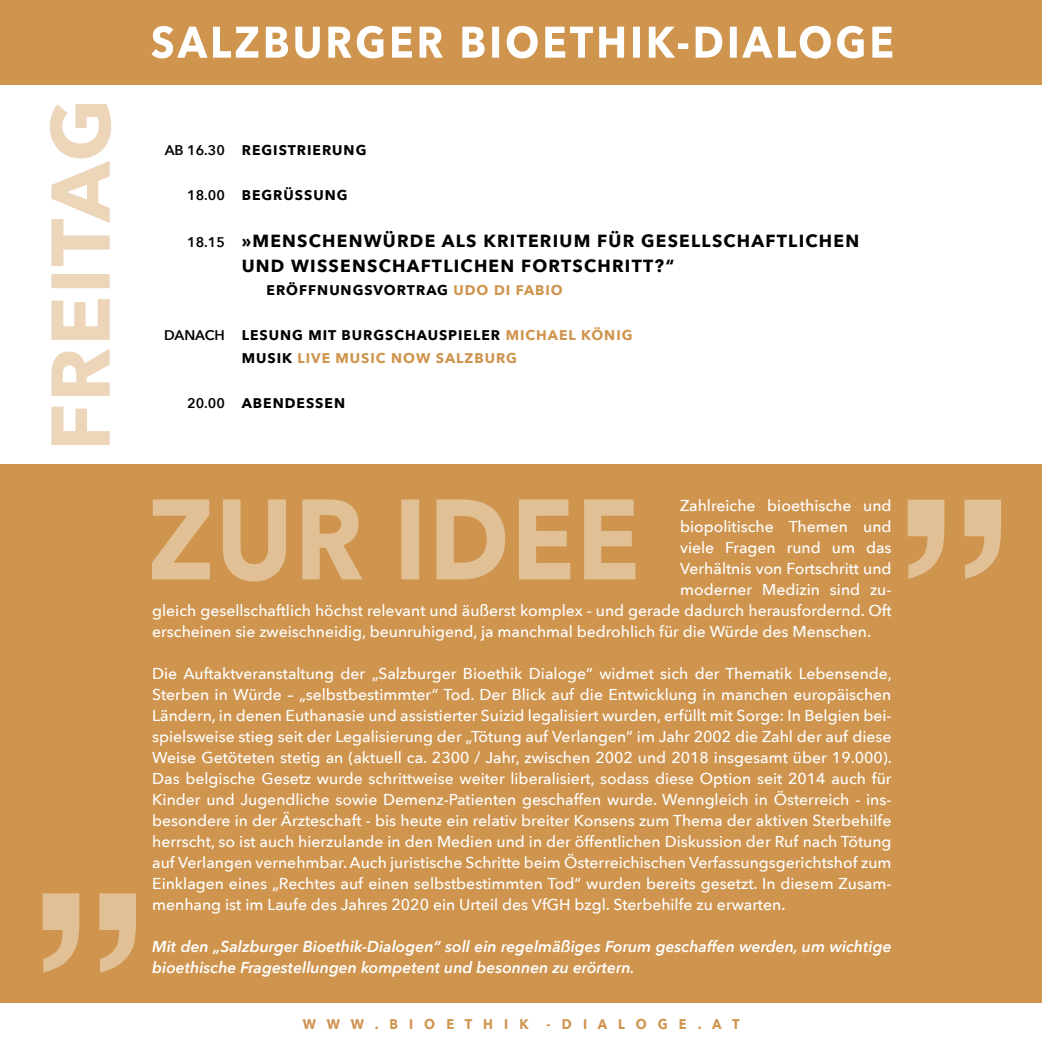
<style>
.page{position:relative;width:1042px;height:1042px;background:#fff}
.page>*{position:absolute;margin:0;border:0;box-sizing:border-box;transform-origin:0 0}
.t1{font:700 17.5px/24.5px "Avenir Next";letter-spacing:.07em;color:#000}
.t2{font:500 15.75px/21px "Avenir Next";color:#fff;text-align:justify}
.t3{font:italic 600 15.75px/21px "Avenir Next";color:#fff}
.t4{font:700 14px/22.8px "Avenir Next";letter-spacing:.07em;color:#cf954f}
.t5{font:700 14px "Avenir Next";letter-spacing:.07em;color:#000}
.t6{font:600 14px "Avenir Next";color:#000}
.t7{font:700 14px "Avenir Next";letter-spacing:.07em;color:#cf954f;scale:.92 1}
.s1{color:#cf954f}
.s2{color:#000}
</style>
<div class="page">
<div style="left:0;top:465px;width:1042px;height:537px;background:#cf954f"></div>
<div style="left:0;top:0;width:1042px;height:84px;background:#cf954f"></div>
<svg style="left:907px;top:500px;width:94px;height:79px"></svg>
<svg style="left:43px;top:893px;width:93px;height:79px"></svg>
<svg style="left:152px;top:499px;width:483px;height:82px"></svg>
<svg style="left:151px;top:26px;width:741px;height:32px"></svg>
<svg style="left:50px;top:104px;width:61px;height:341px"></svg>
<p class="t6" style="left:165px;top:138px;width:62px">AB 16.30</p>
<p class="t6" style="left:187px;top:183px;width:39px">18.00</p>
<p class="t6" style="left:187px;top:230px;width:39px">18.15</p>
<p class="t6" style="left:164px;top:323px;width:62px">DANACH</p>
<p class="t6" style="left:187px;top:391px;width:39px">20.00</p>
<p class="t5" style="left:242px;top:138px;width:126px">REGISTRIERUNG</p>
<p class="t5" style="left:242px;top:183px;width:107px">BEGRÜSSUNG</p>
<p class="t1" style="left:242px;top:229px;width:619px">»MENSCHENWÜRDE ALS KRITERIUM FÜR GESELLSCHAFTLICHEN<br>UND WISSENSCHAFTLICHEN FORTSCHRITT?“</p>
<p class="t5" style="left:266px;top:278px;width:298px">ERÖFFNUNGSVORTRAG <span class="s1">UDO DI FABIO</span></p>
<p class="t4" style="left:242px;top:324px;width:392px"><span class="s2">LESUNG MIT BURGSCHAUSPIELER</span> MICHAEL KÖNIG<br><span class="s2">MUSIK</span> LIVE MUSIC NOW SALZBURG</p>
<p class="t5" style="left:242px;top:391px;width:105px">ABENDESSEN</p>
<p class="t2" style="left:680px;top:494px;width:213px">Zahlreiche bioethische und</p>
<p class="t2" style="left:680px;top:515px;width:213px">biopolitische Themen und</p>
<p class="t2" style="left:680px;top:536px;width:213px">viele Fragen rund um das</p>
<p class="t2" style="left:680px;top:557px;width:213px">Verhältnis von Fortschritt und</p>
<p class="t2" style="left:680px;top:578px;width:213px">moderner Medizin sind zu-</p>
<p class="t2" style="left:152px;top:599px;width:741px">gleich gesellschaftlich höchst relevant und äußerst komplex - und gerade dadurch herausfordernd. Oft</p>
<p class="t2" style="left:152px;top:620px;width:720px">erscheinen sie zweischneidig, beunruhigend, ja manchmal bedrohlich für die Würde des Menschen.</p>
<p class="t2" style="left:152px;top:662px;width:741px">Die Auftaktveranstaltung der „Salzburger Bioethik Dialoge“ widmet sich der Thematik Lebensende, Sterben in Würde – „selbstbestimmter“ Tod. Der Blick auf die Entwicklung in manchen europäischen Ländern, in denen Euthanasie und assistierter Suizid legalisiert wurden, erfüllt mit Sorge: In Belgien bei&shy;spielsweise stieg seit der Legalisierung der „Tötung auf Verlangen“ im Jahr 2002 die Zahl der auf diese Weise Getöteten stetig an (aktuell ca. 2300 / Jahr, zwischen 2002 und 2018 insgesamt über 19.000).<br>Das belgische Gesetz wurde schrittweise weiter liberalisiert, sodass diese Option seit 2014 auch für Kinder und Jugendliche sowie Demenz-Patienten geschaffen wurde. Wenngleich in Österreich - ins&shy;besondere in der Ärzteschaft - bis heute ein relativ breiter Konsens zum Thema der aktiven Sterbehilfe herrscht, so ist auch hierzulande in den Medien und in der öffentlichen Diskussion der Ruf nach Tötung auf Verlangen vernehmbar. Auch juristische Schritte beim Österreichischen Verfassungsgerichtshof zum Einklagen eines „Rechtes auf einen selbstbestimmten Tod“ wurden bereits gesetzt. In diesem Zusam&shy;menhang ist im Laufe des Jahres 2020 ein Urteil des VfGH bzgl. Sterbehilfe zu erwarten.</p>
<p class="t3" style="left:152px;top:935px;width:741px">Mit den „Salzburger Bioethik-Dialogen“ soll ein regelmäßiges Forum geschaffen werden, um wichtige bioethische Fragestellungen kompetent und besonnen zu erörtern.</p>
<p class="t7" style="left:303px;top:1012px;width:247px">W W W . B I O E T H I K</p>
<p class="t7" style="left:547px;top:1012px;width:211px">- D I A L O G E . A T</p>
</div>
